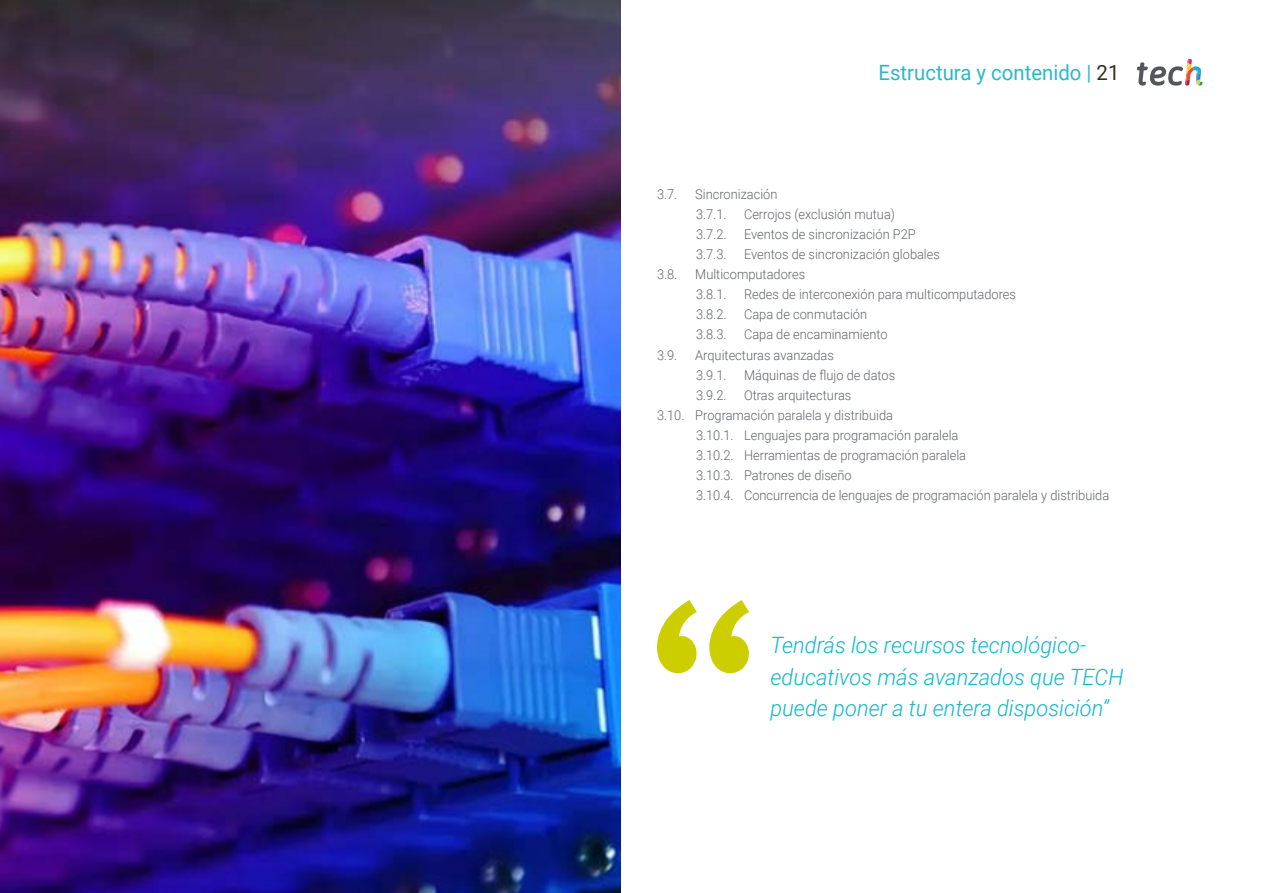
<style>
.page{position:relative;width:1263px;height:893px;background:#fff}
.page>*{position:absolute;margin:0;border:0;box-sizing:border-box;transform-origin:0 0}
.t1{font:italic 300 22.5px/31.5px "Roboto";color:#0fb6cf}
.t2{font:21px "Roboto";color:#2db8c5}
.t3{font:300 13.5px/20px "Roboto";color:#61646a;scale:.95 1}
.s1{color:#312e20}
</style>
<div class="page">
<svg style="left:1137px;top:59px;width:65px;height:27px"></svg>
<svg style="left:657px;top:600px;width:92px;height:73px"></svg>
<img style="left:0;top:0;width:621px;height:893px">
<h2 class="t2" style="left:878px;top:57px;width:242px">Estructura y contenido | <span class="s1">21</span></h2>
<p class="t3" style="left:657px;top:184px;width:23px">3.7.</p>
<p class="t3" style="left:695px;top:184px;width:88px">Sincronización<br>3.7.1.</p>
<p class="t3" style="left:744px;top:204px;width:160px">Cerrojos (exclusión mutua)</p>
<p class="t3" style="left:696px;top:223px;width:34px">3.7.2.</p>
<p class="t3" style="left:744px;top:223px;width:182px">Eventos de sincronización P2P</p>
<p class="t3" style="left:696px;top:243px;width:34px">3.7.3.</p>
<p class="t3" style="left:744px;top:243px;width:208px">Eventos de sincronización globales</p>
<p class="t3" style="left:657px;top:264px;width:23px">3.8.</p>
<p class="t3" style="left:695px;top:264px;width:117px">Multicomputadores<br>3.8.1.</p>
<p class="t3" style="left:744px;top:284px;width:288px">Redes de interconexión para multicomputadores</p>
<p class="t3" style="left:696px;top:304px;width:34px">3.8.2.</p>
<p class="t3" style="left:744px;top:304px;width:131px">Capa de conmutación</p>
<p class="t3" style="left:696px;top:324px;width:34px">3.8.3.</p>
<p class="t3" style="left:744px;top:324px;width:153px">Capa de encaminamiento</p>
<p class="t3" style="left:657px;top:345px;width:23px">3.9.</p>
<p class="t3" style="left:695px;top:345px;width:148px">Arquitecturas avanzadas<br>3.9.1.</p>
<p class="t3" style="left:744px;top:364px;width:161px">Máquinas de flujo de datos</p>
<p class="t3" style="left:696px;top:384px;width:34px">3.9.2.</p>
<p class="t3" style="left:744px;top:384px;width:115px">Otras arquitecturas</p>
<p class="t3" style="left:657px;top:405px;width:250px">3.10. Programación paralela y distribuida</p>
<p class="t3" style="left:696px;top:425px;width:278px">3.10.1. Lenguajes para programación paralela</p>
<p class="t3" style="left:696px;top:445px;width:286px">3.10.2. Herramientas de programación paralela</p>
<p class="t3" style="left:696px;top:465px;width:165px">3.10.3. Patrones de diseño</p>
<p class="t3" style="left:696px;top:485px;width:436px">3.10.4. Concurrencia de lenguajes de programación paralela y distribuida</p>
<h1 class="t1" style="left:770px;top:628px;width:355px">Tendrás los recursos tecnológico&shy;educativos más avanzados que TECH puede poner a tu entera disposición”</h1>
</div>
